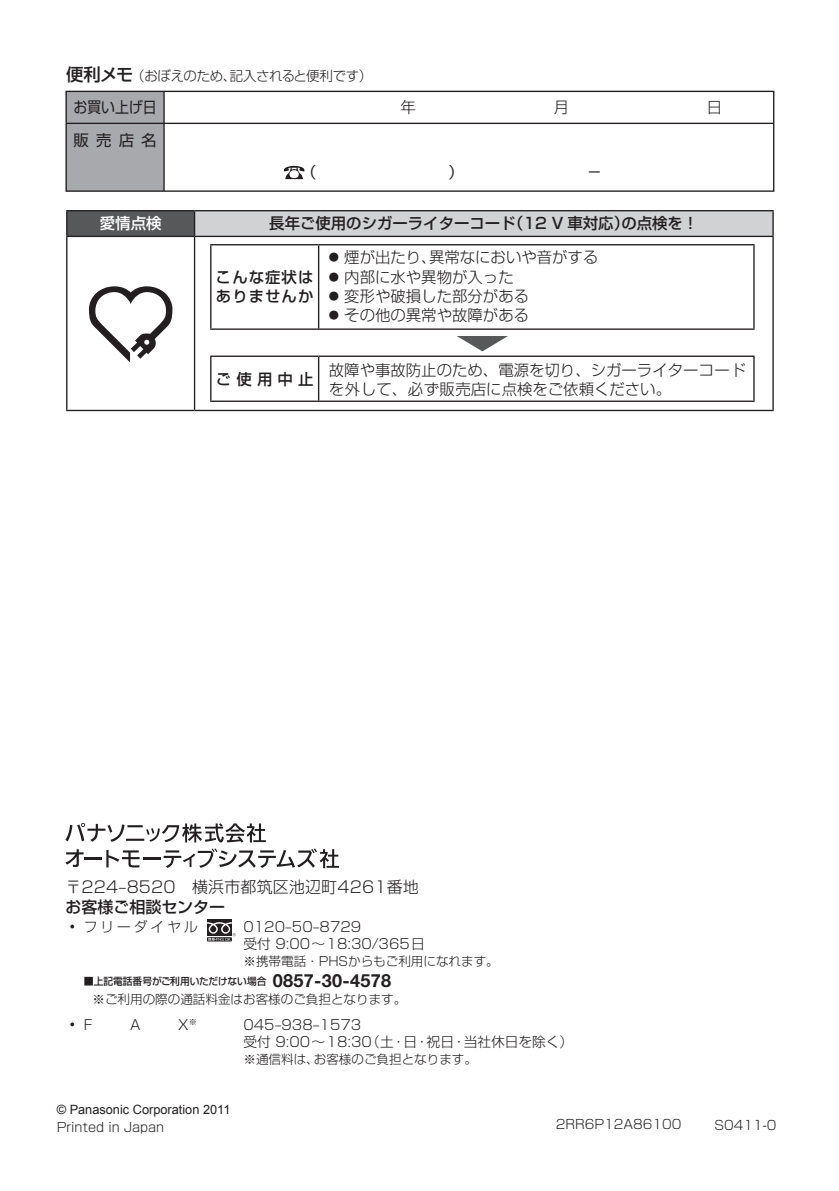
<style>
.page{position:relative;width:839px;height:1191px;background:#fff}
.page>*{position:absolute;margin:0;border:0;box-sizing:border-box;transform-origin:0 0}
.t1{font:300 16px "Shin Go Pro";letter-spacing:.01em;color:#231f20}
.t2{font:500 16px "Shin Go Pro";color:#231f20}
.t3{font:300 15.4px/18.4px "Shin Go Pro";color:#231f20}
.t4{font:500 15.4px "Shin Go Pro";color:#231f20}
.t5{font:500 15.4px/19.2px "Shin Go Pro";letter-spacing:.065em;color:#231f20}
.t6{font:15.4px/32.6px "Shin Go Pro";letter-spacing:.005em;color:#231f20;scale:.9 1}
.t7{font:500 15.4px "Shin Go Pro";color:#fff}
.t8{font:300 13.6px/17.2px "Shin Go Pro";color:#231f20}
.t9{font:300 13.6px "Shin Go Pro";letter-spacing:.22em;color:#231f20}
.t10{font:300 13.4px "Shin Go Pro";letter-spacing:-.03em;color:#231f20}
.t11{font:300 12.8px "Shin Go Pro";color:#231f20}
.t12{font:12.8px "Arial";color:#231f20}
.t13{font:300 12.6px "Shin Go Pro";color:#231f20}
.t14{font:500 10px "Shin Go Pro";color:#231f20}
.s1{font-weight:500;font-size:17.2px}
.s2{font-size:10.2px}
.s3{font-family:"Helvetica Neue";font-weight:700;font-size:18px}
</style>
<div class="page">
<svg style="left:65px;top:848px;width:274px;height:20px"></svg>
<svg style="left:65px;top:823px;width:201px;height:19px"></svg>
<svg style="left:70px;top:924px;width:4px;height:4px"></svg>
<svg style="left:70px;top:1022px;width:4px;height:4px"></svg>
<div style="left:207px;top:919px;width:25px;height:17px;background:#231f20"></div>
<svg style="left:207px;top:922px;width:29px;height:19px"></svg>
<div style="left:66px;top:91px;width:98px;height:100px;background:#a8a9ad"></div>
<hr style="left:163px;top:91px;width:2px;height:100px;background:#231f20">
<div style="left:65px;top:91px;width:709px;height:101px;border:1px solid #231f20"></div>
<svg style="left:284px;top:166px;width:20px;height:13px"></svg>
<hr style="left:66px;top:123px;width:708px;height:1px;background:#231f20">
<div style="left:67px;top:211px;width:128px;height:25px;background:#57585a"></div>
<div style="left:195px;top:211px;width:578px;height:25px;background:#d1d2d4"></div>
<hr style="left:66px;top:210px;width:129px;height:1px;background:#231f20">
<svg style="left:66px;top:211px;width:1px;height:25px"></svg>
<hr style="left:195px;top:210px;width:579px;height:1px;background:#231f20">
<svg style="left:194px;top:211px;width:1px;height:25px"></svg>
<hr style="left:772px;top:211px;width:2px;height:25px;background:#231f20">
<hr style="left:66px;top:236px;width:129px;height:1px;background:#231f20">
<hr style="left:66px;top:237px;width:1px;height:173px;background:#231f20">
<hr style="left:66px;top:410px;width:129px;height:1px;background:#231f20">
<hr style="left:195px;top:236px;width:579px;height:1px;background:#231f20">
<hr style="left:194px;top:237px;width:1px;height:173px;background:#231f20">
<hr style="left:772px;top:237px;width:2px;height:173px;background:#231f20">
<hr style="left:195px;top:410px;width:579px;height:1px;background:#231f20">
<hr style="left:210px;top:244px;width:109px;height:1px;background:#231f20">
<hr style="left:210px;top:245px;width:1px;height:83px;background:#231f20">
<hr style="left:319px;top:244px;width:436px;height:1px;background:#231f20">
<hr style="left:318px;top:245px;width:1px;height:83px;background:#231f20">
<hr style="left:753px;top:245px;width:2px;height:83px;background:#231f20">
<hr style="left:210px;top:328px;width:545px;height:2px;background:#231f20">
<svg style="left:457px;top:336px;width:51px;height:15px"></svg>
<hr style="left:210px;top:355px;width:109px;height:2px;background:#231f20">
<hr style="left:210px;top:357px;width:1px;height:43px;background:#231f20">
<hr style="left:319px;top:355px;width:436px;height:2px;background:#231f20">
<hr style="left:318px;top:357px;width:1px;height:43px;background:#231f20">
<hr style="left:753px;top:357px;width:2px;height:43px;background:#231f20">
<hr style="left:210px;top:400px;width:545px;height:2px;background:#231f20">
<svg style="left:89px;top:286px;width:83px;height:76px"></svg>
<p class="t10" style="left:66px;top:65px;width:308px"><span class="s1">便利メモ</span> （おぼえのため、記入されると便利です）</p>
<p class="t6" style="left:73px;top:89px;width:94px">お買い上げ日販売店名</p>
<p class="t7" style="left:100px;top:211px;width:63px">愛情点検</p>
<p class="t4" style="left:269px;top:211px;width:431px">長年ご使用のシガーライターコード（12 V 車対応）の点検を！</p>
<p class="t5" style="left:216px;top:265px;width:99px">こんな症状はありませんか</p>
<p class="t3" style="left:329px;top:246px;width:271px"><span class="s2">●</span> 煙が出たり、異常なにおいや音がする</p>
<p class="t3" style="left:329px;top:266px;width:186px"><span class="s2">●</span> 内部に水や異物が入った</p>
<p class="t3" style="left:329px;top:285px;width:202px"><span class="s2">●</span> 変形や破損した部分がある</p>
<p class="t3" style="left:329px;top:304px;width:202px"><span class="s2">●</span> その他の異常や故障がある</p>
<p class="t4" style="left:216px;top:367px;width:99px">ご使用中止</p>
<p class="t3" style="left:329px;top:359px;width:418px">故障や事故防止のため、電源を切り、シガーライターコードを外して、必ず販売店に点検をご依頼ください。</p>
<p class="t1" style="left:65px;top:874px;width:355px">〒224‒8520　横浜市都筑区池辺町4261番地</p>
<p class="t2" style="left:65px;top:894px;width:161px">お客様ご相談センター</p>
<p class="t9" style="left:84px;top:915px;width:116px">フリーダイヤル</p>
<p class="t8" style="left:244px;top:916px;width:183px">0120‒50‒8729<br>受付 9:00～18:30/365日</p>
<p class="t13" style="left:244px;top:951px;width:257px">※携帯電話・PHSからもご利用になれます。</p>
<p class="t14" style="left:84px;top:973px;width:309px">■上記電話番号がご利用いただけない場合 <span class="s3">0857-30-4578</span></p>
<p class="t13" style="left:92px;top:988px;width:315px">※ご利用の際の通話料金はお客様のご負担となります。</p>
<p class="t8" style="left:84px;top:1014px;width:10px">F</p>
<p class="t8" style="left:130px;top:1014px;width:12px">A</p>
<p class="t8" style="left:178px;top:1014px;width:20px">X<sup>※</sup></p>
<p class="t8" style="left:244px;top:1014px;width:331px">045‒938‒1573<br>受付 9:00～18:30（土・日・祝日・当社休日を除く）</p>
<p class="t13" style="left:244px;top:1048px;width:235px">※通信料は、お客様のご負担となります。</p>
<p class="t12" style="left:57px;top:1101px;width:175px">© Panasonic Corporation 2011</p>
<p class="t11" style="left:57px;top:1117px;width:109px">Printed in Japan</p>
<p class="t11" style="left:556px;top:1113px;width:127px">2RR6P12A86100</p>
<p class="t11" style="left:714px;top:1115px;width:64px">S0411-0</p>
</div>
